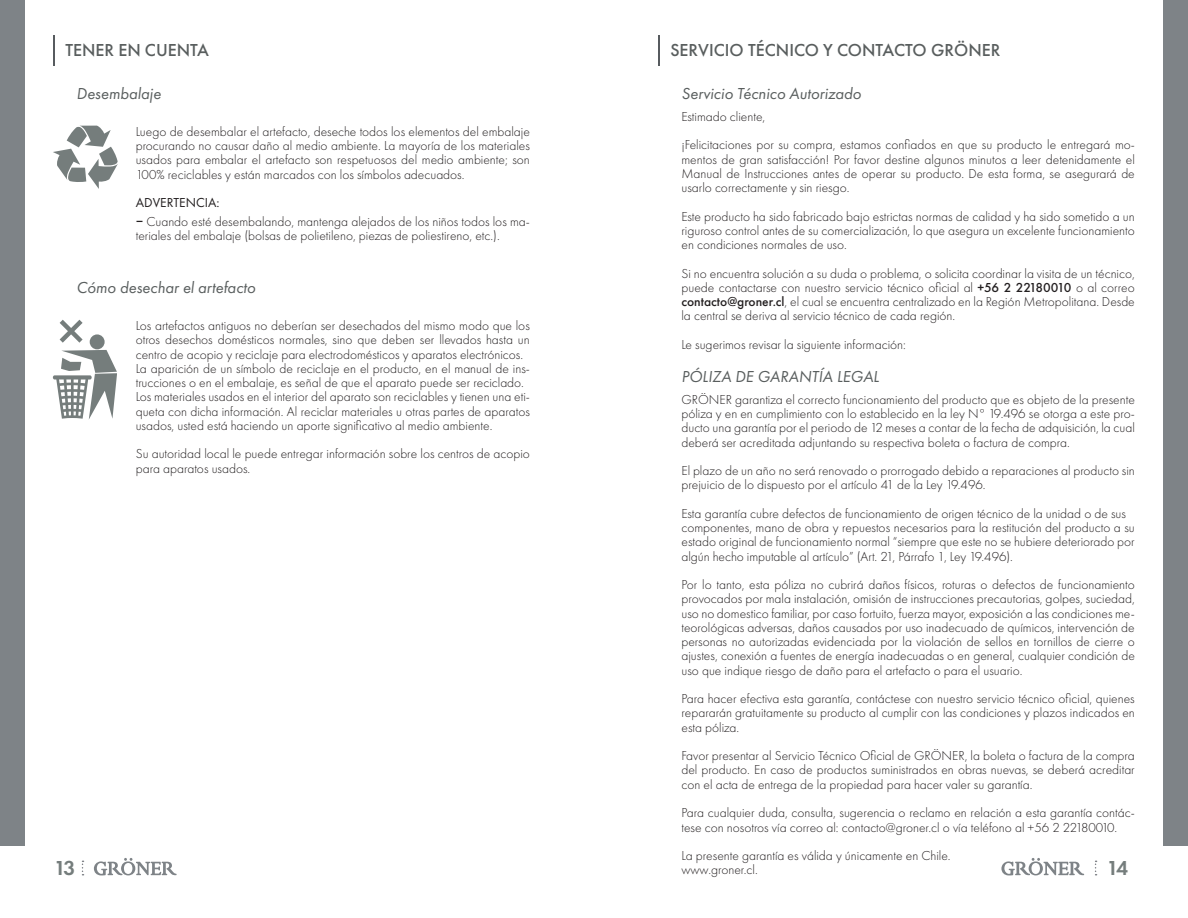
<style>
.page{position:relative;width:1188px;height:918px;background:#fff}
.page>*{position:absolute;margin:0;border:0;box-sizing:border-box;transform-origin:0 0}
.t1{font:600 21px "Futura PT";color:#757d7c}
.t2{font:500 18px "Futura PT";color:#595e5e}
.t3{font:italic 16.5px "Futura PT";color:#595e5e}
.t4{font:300 13.5px/14.2px "Futura PT";color:#231f20}
.s1{font-weight:400}
.s2{font-weight:500}
</style>
<div class="page">
<hr style="left:658px;top:35px;width:2px;height:30px;background:#575b5f">
<svg style="left:1095px;top:861px;width:2px;height:14px"></svg>
<svg style="left:1001px;top:858px;width:84px;height:18px"></svg>
<div style="left:1163px;top:0;width:25px;height:845px;background:#7e8387"></div>
<hr style="left:53px;top:35px;width:2px;height:30px;background:#575b5f">
<svg style="left:53px;top:126px;width:65px;height:63px"></svg>
<svg style="left:53px;top:320px;width:64px;height:99px"></svg>
<div style="left:0;top:0;width:25px;height:845px;background:#7e8387"></div>
<svg style="left:82px;top:861px;width:2px;height:14px"></svg>
<svg style="left:94px;top:858px;width:83px;height:18px"></svg>
<h2 class="t2" style="left:65px;top:39px;width:145px">TENER EN CUENTA</h2>
<p class="t3" style="left:77px;top:83px;width:86px">Desembalaje</p>
<p class="t4" style="left:136px;top:124px;width:396px;text-align:justify">Luego de desembalar el artefacto, deseche todos los elementos del embalaje procurando no causar daño al medio ambiente. La mayoría de los materiales usados para embalar el artefacto son respetuosos del medio ambiente; son 100% reciclables y están marcados con los símbolos adecuados.</p>
<p class="t4" style="left:136px;top:193px;width:396px;line-height:18.8px"><span class="s1">ADVERTENCIA:<br></span><span class="s2">‒</span> Cuando esté desembalando, mantenga alejados de los niños todos los ma-</p>
<p class="t4" style="left:136px;top:229px;width:366px">teriales del embalaje (bolsas de polietileno, piezas de poliestireno, etc.).</p>
<p class="t3" style="left:77px;top:278px;width:180px">Cómo desechar el artefacto</p>
<p class="t4" style="left:136px;top:319px;width:396px">Los artefactos antiguos no deberían ser desechados del mismo modo que los otros desechos domésticos normales, sino que deben ser llevados hasta un centro de acopio y reciclaje para electrodomésticos y aparatos electrónicos.<br>La aparición de un símbolo de reciclaje en el producto, en el manual de ins&shy;trucciones o en el embalaje, es señal de que el aparato puede ser reciclado.<br>Los materiales usados en el interior del aparato son reciclables y tienen una eti&shy;queta con dicha información. Al reciclar materiales u otras partes de aparatos usados, usted está haciendo un aporte significativo al medio ambiente.</p>
<p class="t4" style="left:136px;top:447px;width:396px">Su autoridad local le puede entregar información sobre los centros de acopio para aparatos usados.</p>
<h1 class="t1" style="left:54px;top:855px;width:23px">13</h1>
<h2 class="t2" style="left:670px;top:39px;width:332px">SERVICIO TÉCNICO Y CONTACTO GRÖNER</h2>
<p class="t3" style="left:681px;top:83px;width:181px">Servicio Técnico Autorizado</p>
<p class="t4" style="left:681px;top:102px;width:455px;line-height:28.5px">Estimado cliente,<br>¡Felicitaciones por su compra, estamos confiados en que su producto le entregará mo-</p>
<p class="t4" style="left:681px;top:152px;width:455px;text-align:justify">mentos de gran satisfacción! Por favor destine algunos minutos a leer detenidamente el Manual de Instrucciones antes de operar su producto. De esta forma, se asegurará de usarlo correctamente y sin riesgo.</p>
<p class="t4" style="left:681px;top:209px;width:455px;text-align:justify">Este producto ha sido fabricado bajo estrictas normas de calidad y ha sido sometido a un riguroso control antes de su comercialización, lo que asegura un excelente funcionamiento en condiciones normales de uso.</p>
<p class="t4" style="left:681px;top:266px;width:455px;text-align:justify">Si no encuentra solución a su duda o problema, o solicita coordinar la visita de un técnico, puede contactarse con nuestro servicio técnico oficial al <span class="s2">+56 2 22180010</span> o al correo <span class="s2">contacto@groner.cl</span>, el cual se encuentra centralizado en la Región Metropolitana. Desde la central se deriva al servicio técnico de cada región.</p>
<p class="t4" style="left:681px;top:337px;width:226px">Le sugerimos revisar la siguiente información:</p>
<p class="t3" style="left:681px;top:367px;width:199px">PÓLIZA DE GARANTÍA LEGAL</p>
<p class="t4" style="left:681px;top:392px;width:455px;text-align:justify">GRÖNER garantiza el correcto funcionamiento del producto que es objeto de la presente póliza y en en cumplimiento con lo establecido en la ley N° 19.496 se otorga a este pro&shy;ducto una garantía por el periodo de 12 meses a contar de la fecha de adquisición, la cual deberá ser acreditada adjuntando su respectiva boleta o factura de compra.</p>
<p class="t4" style="left:681px;top:464px;width:455px">El plazo de un año no será renovado o prorrogado debido a reparaciones al producto sin prejuicio de lo dispuesto por el artículo 41 de la Ley 19.496.</p>
<p class="t4" style="left:681px;top:506px;width:455px">Esta garantía cubre defectos de funcionamiento de origen técnico de la unidad o de sus componentes, mano de obra y repuestos necesarios para la restitución del producto a su estado original de funcionamiento normal “siempre que este no se hubiere deteriorado por algún hecho imputable al artículo” (Art. 21, Párrafo 1, Ley 19.496).</p>
<p class="t4" style="left:681px;top:578px;width:455px;text-align:justify">Por lo tanto, esta póliza no cubrirá daños físicos, roturas o defectos de funcionamiento provocados por mala instalación, omisión de instrucciones precautorias, golpes, suciedad, uso no domestico familiar, por caso fortuito, fuerza mayor, exposición a las condiciones me&shy;teorológicas adversas, daños causados por uso inadecuado de químicos, intervención de personas no autorizadas evidenciada por la violación de sellos en tornillos de cierre o ajustes, conexión a fuentes de energía inadecuadas o en general, cualquier condición de uso que indique riesgo de daño para el artefacto o para el usuario.</p>
<p class="t4" style="left:681px;top:692px;width:455px;text-align:justify">Para hacer efectiva esta garantía, contáctese con nuestro servicio técnico oficial, quienes repararán gratuitamente su producto al cumplir con las condiciones y plazos indicados en esta póliza.</p>
<p class="t4" style="left:681px;top:749px;width:455px;text-align:justify">Favor presentar al Servicio Técnico Oficial de GRÖNER, la boleta o factura de la compra del producto. En caso de productos suministrados en obras nuevas, se deberá acreditar con el acta de entrega de la propiedad para hacer valer su garantía.</p>
<p class="t4" style="left:681px;top:806px;width:455px">Para cualquier duda, consulta, sugerencia o reclamo en relación a esta garantía contác&shy;tese con nosotros vía correo al: contacto@groner.cl o vía teléfono al +56 2 22180010.</p>
<p class="t4" style="left:681px;top:848px;width:271px">La presente garantía es válida y únicamente en Chile. www.groner.cl.</p>
<h1 class="t1" style="left:1107px;top:855px;width:23px">14</h1>
</div>
